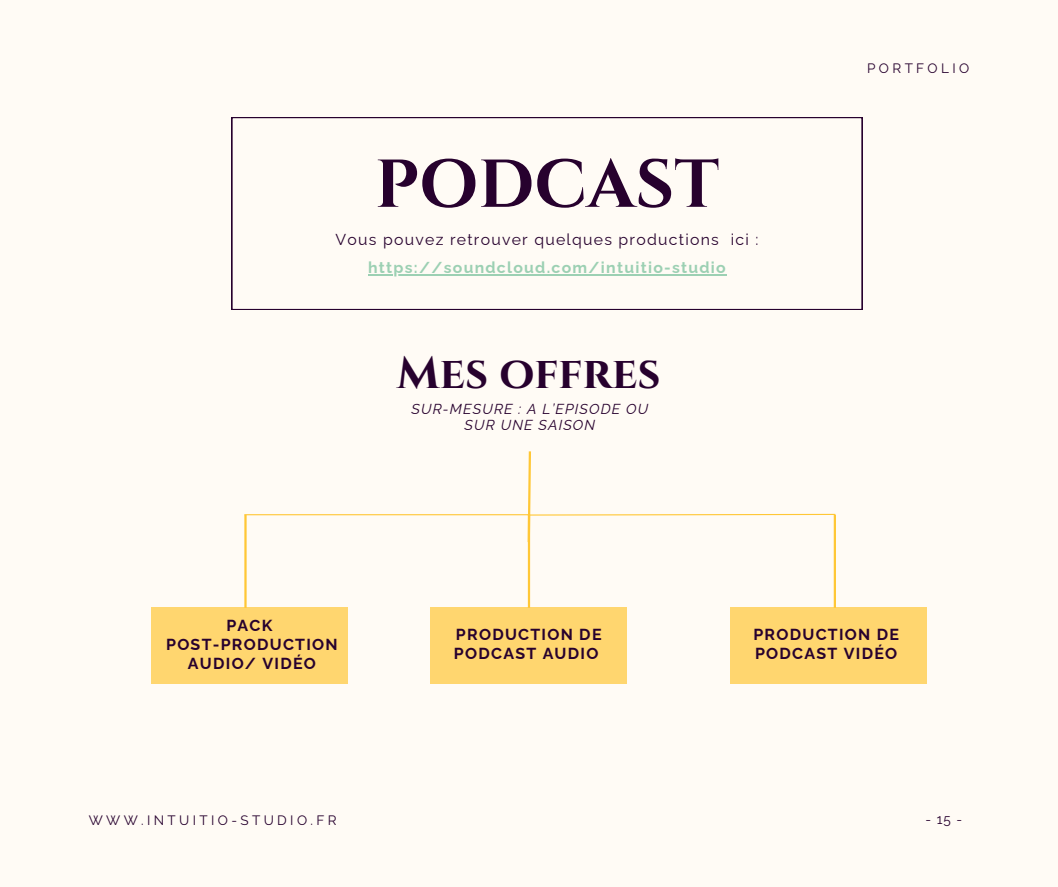
<style>
.page{position:relative;width:1058px;height:887px;background:#fff}
.page>*{position:absolute;margin:0;border:0;box-sizing:border-box;transform-origin:0 0}
.t1{font:700 67.5px "Cinzel";color:#27012e}
.t2{font:700 45px "Cinzel";color:#27012e}
.t3{font:700 15.9px/19.2px "Raleway";letter-spacing:.08em;color:#27012e}
.t4{font:15.75px "Raleway";letter-spacing:.08em;color:#27012e}
.t5{font:700 15.75px "Raleway";letter-spacing:.08em;color:#9cd0b3}
.t6{font:italic 14.4px/16.8px "Raleway";letter-spacing:.08em;color:#27012e;text-align:center}
.t7{font:13.5px "Raleway";letter-spacing:.25em;color:#27012e}
</style>
<div class="page">
<div style="left:0;top:0;width:1058px;height:886px;background:#fffbf5"></div>
<svg style="left:231px;top:117px;width:631px;height:192px"></svg>
<hr style="left:368px;top:274px;width:359px;height:2px;background:#9cd0b3">
<hr style="left:244px;top:514px;width:286px;height:1px;background:#ffc736">
<div style="left:151px;top:607px;width:197px;height:77px;background:#ffd66f"></div>
<svg style="left:526px;top:451px;width:309px;height:93px"></svg>
<hr style="left:244px;top:514px;width:3px;height:94px;background:#ffc736">
<hr style="left:528px;top:514px;width:2px;height:94px;background:#ffc736">
<hr style="left:833px;top:514px;width:3px;height:94px;background:#ffc736">
<div style="left:430px;top:607px;width:197px;height:77px;background:#ffd66f"></div>
<div style="left:729px;top:607px;width:197px;height:77px;background:#ffd66f"></div>
<h2 class="t1" style="left:375px;top:141px;width:346px">PODCAST</h2>
<p class="t4" style="left:335px;top:230px;width:424px">Vous pouvez retrouver quelques productions ici :</p>
<h3 class="t5" style="left:368px;top:258px;width:359px">https://soundcloud.com/intuitio-studio</h3>
<p class="t2" style="left:397px;top:344px;width:265px">Mes offres</p>
<p class="t6" style="left:411px;top:400px;width:238px">SUR-MESURE : A L’EPISODE OU<br>SUR UNE SAISON</p>
<h1 class="t7" style="left:867px;top:60px;width:104px">PORTFOLIO</h1>
<h3 class="t3" style="left:166px;top:615px;width:173px;text-align:center">PACK<br>POST-PRODUCTION<br>AUDIO/ VIDÉO</h3>
<p class="t3" style="left:454px;top:625px;width:149px">PRODUCTION DE<br>PODCAST AUDIO</p>
<h6 class="t3" style="left:753px;top:625px;width:147px">PRODUCTION DE<br>PODCAST VIDÉO</h6>
<h6 class="t7" style="left:89px;top:812px;width:249px">WWW.INTUITIO-STUDIO.FR</h6>
<h5 class="t7" style="left:925px;top:811px;width:38px">-15-</h5>
</div>
